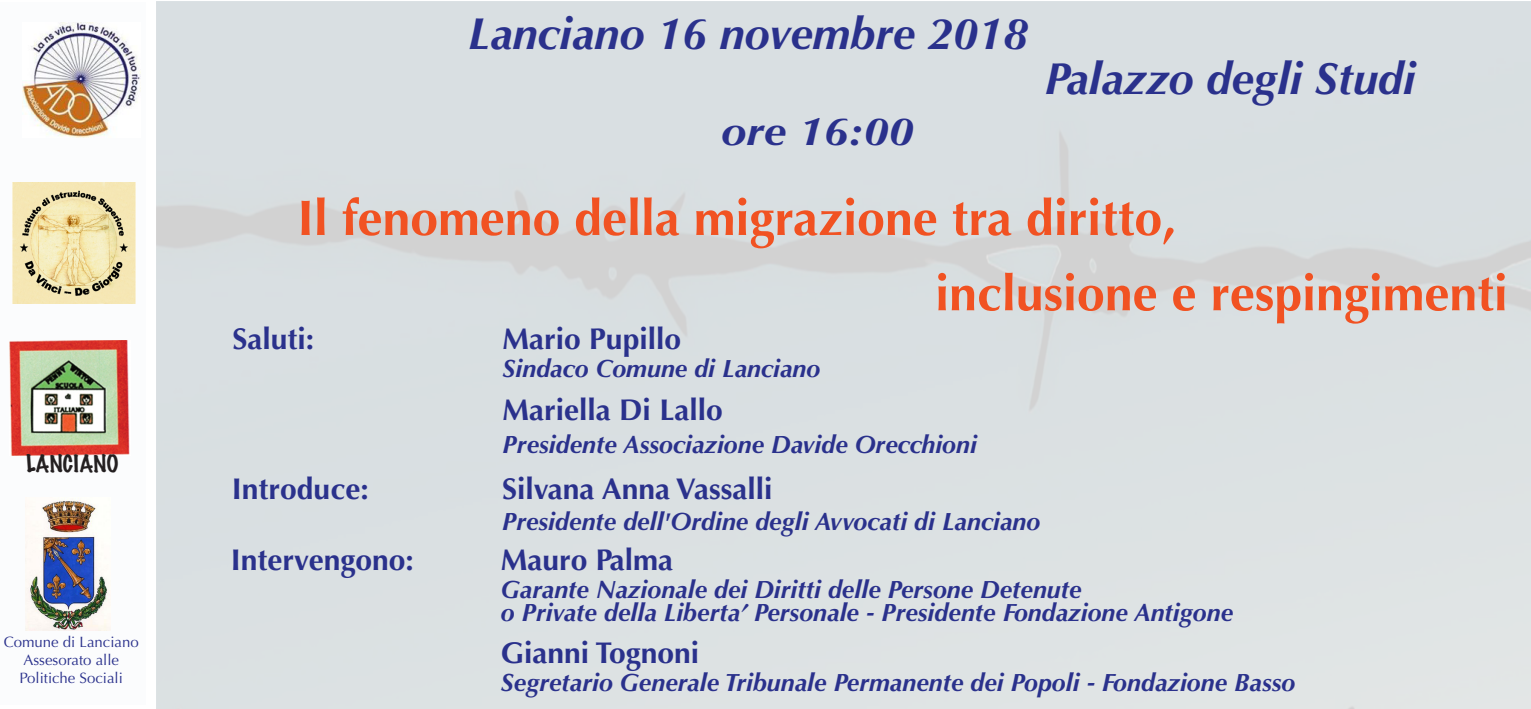
<style>
.page{position:relative;width:1531px;height:709px;background:#fff}
.page>*{position:absolute;margin:0;border:0;box-sizing:border-box;transform-origin:0 0}
.t1{font:700 50px/75.2px "Optima";color:#f15222}
.t2{font:italic 700 45px "Optima";color:#2a318c}
.t3{font:italic 700 40px "Optima";color:#2a318c;scale:1.13 1}
.t4{font:700 30px "Optima";color:#2a318c}
.t5{font:italic 700 25px/22.5px "Optima";color:#2a318c}
.t6{font:100 21.75px "Marker Felt";color:#231f20}
.t7{font:15px/18px "Optima";color:#2a318c;text-align:center}
</style>
<div class="page">
<div style="left:0;top:3px;width:145px;height:702px;background:#fbfcfd"></div>
<img style="left:22px;top:23px;width:118px;height:114px">
<img style="left:13px;top:183px;width:122px;height:120px">
<img style="left:10px;top:340px;width:120px;height:115px">
<img style="left:25px;top:500px;width:86px;height:130px">
<p class="t6" style="left:26px;top:446px;width:94px">LANCIANO</p>
<p class="t7" style="left:4px;top:632px;width:137px">Comune di Lanciano<br>Assesorato alle<br>Politiche Sociali</p>
<h2 class="t2" style="left:468px;top:7px;width:562px">Lanciano 16 novembre 2018</h2>
<h3 class="t3" style="left:721px;top:107px;width:172px">ore 16:00</h3>
<h2 class="t2" style="left:1044px;top:52px;width:373px">Palazzo degli Studi</h2>
<h1 class="t1" style="left:935px;top:181px;width:574px;text-indent:-638px">Il fenomeno della migrazione tra diritto,<br>inclusione e respingimenti</h1>
<p class="t4" style="left:232px;top:321px;width:83px">Saluti:</p>
<p class="t4" style="left:502px;top:321px;width:180px">Mario Pupillo</p>
<p class="t5" style="left:502px;top:357px;width:319px">Sindaco Comune di Lanciano</p>
<p class="t4" style="left:502px;top:392px;width:222px">Mariella Di Lallo</p>
<p class="t5" style="left:503px;top:433px;width:476px">Presidente Associazione Davide Orecchioni</p>
<p class="t4" style="left:232px;top:471px;width:138px">Introduce:</p>
<p class="t4" style="left:502px;top:471px;width:272px">Silvana Anna Vassalli</p>
<p class="t5" style="left:502px;top:510px;width:540px">Presidente dell'Ordine degli Avvocati di Lanciano</p>
<p class="t4" style="left:231px;top:542px;width:185px">Intervengono:</p>
<p class="t4" style="left:501px;top:542px;width:174px">Mauro Palma</p>
<p class="t5" style="left:501px;top:579px;width:734px">Garante Nazionale dei Diritti delle Persone Detenute<br>o Private della Liberta’ Personale - Presidente Fondazione Antigone</p>
<p class="t4" style="left:501px;top:635px;width:200px">Gianni Tognoni</p>
<p class="t5" style="left:501px;top:672px;width:796px">Segretario Generale Tribunale Permanente dei Popoli - Fondazione Basso</p>
</div>
